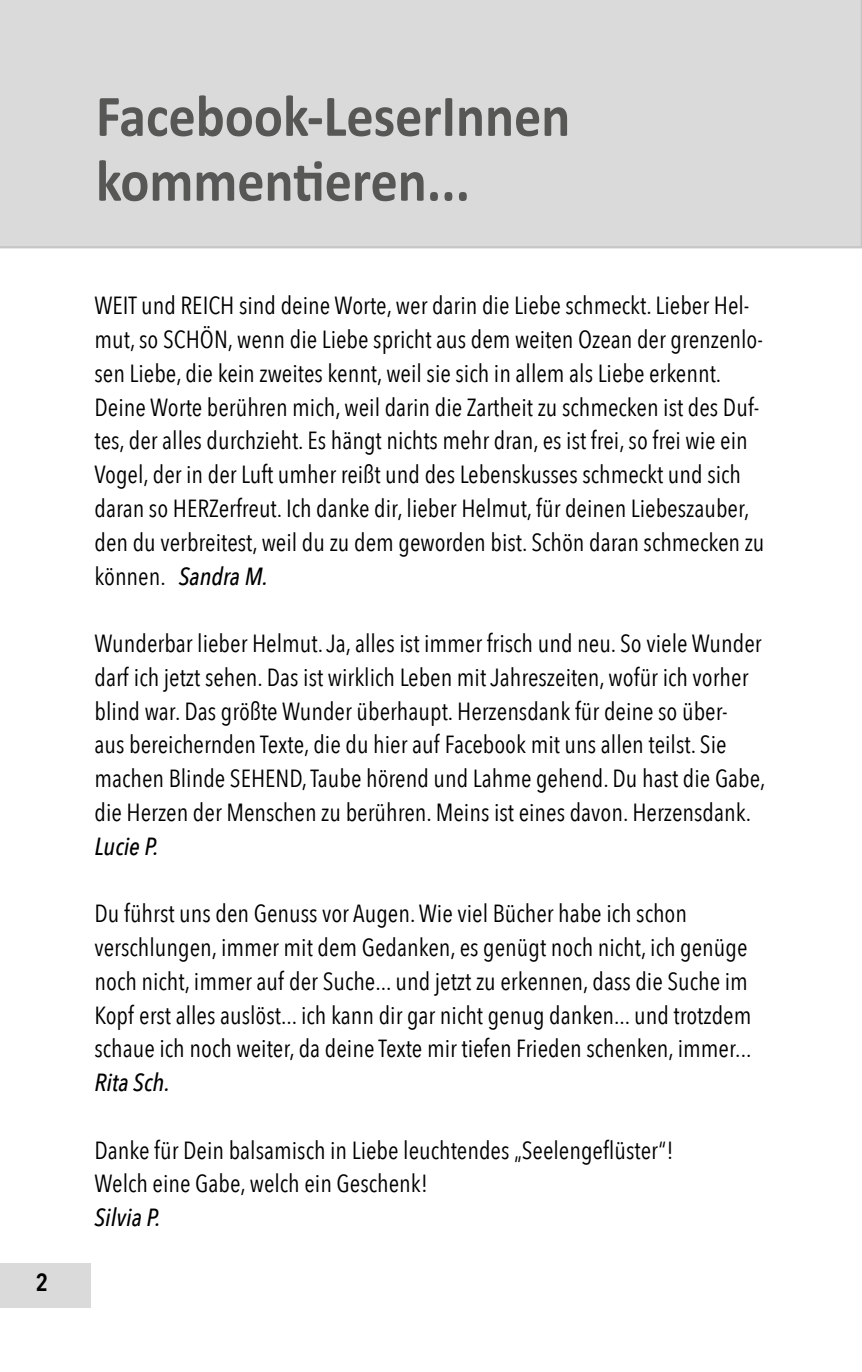
<style>
.page{position:relative;width:862px;height:1372px;background:#fff}
.page>*{position:absolute;margin:0;border:0;box-sizing:border-box;transform-origin:0 0}
.t1{font:700 59.4px/64.8px "Calibri";color:#575756;scale:.91 1}
.t2{font:24.75px/33.8px "Avenir Next Condensed";color:#000}
.t3{font:italic 500 24.75px "Avenir Next Condensed";color:#000}
.t4{font:600 24.75px "Avenir Next Condensed";color:#000}
.s1{font-weight:500;font-style:italic}
</style>
<div class="page">
<div style="left:0;top:1263px;width:91px;height:44px;background:#dadada"></div>
<div style="left:0;top:0;width:861px;height:248px;background:#dadada"></div>
<p class="t4" style="left:36px;top:1261px;width:14px">2</p>
<h1 class="t1" style="left:96px;top:84px;width:522px">Facebook-LeserInnen kommentieren...</h1>
<p class="t2" style="left:94px;top:287px;width:671px">WEIT und REICH sind deine Worte, wer darin die Liebe schmeckt. Lieber Hel&shy;mut, so SCHÖN, wenn die Liebe spricht aus dem weiten Ozean der grenzenlo&shy;sen Liebe, die kein zweites kennt, weil sie sich in allem als Liebe erkennt.<br>Deine Worte berühren mich, weil darin die Zartheit zu schmecken ist des Duf&shy;tes, der alles durchzieht. Es hängt nichts mehr dran, es ist frei, so frei wie ein Vogel, der in der Luft umher reißt und des Lebenskusses schmeckt und sich daran so HERZerfreut. Ich danke dir, lieber Helmut, für deinen Liebeszauber, den du verbreitest, weil du zu dem geworden bist. Schön daran schmecken zu können. <span class="s1">Sandra M.</span></p>
<p class="t2" style="left:94px;top:625px;width:672px">Wunderbar lieber Helmut. Ja, alles ist immer frisch und neu. So viele Wunder darf ich jetzt sehen. Das ist wirklich Leben mit Jahreszeiten, wofür ich vorher blind war. Das größte Wunder überhaupt. Herzensdank für deine so über-<br>aus bereichernden Texte, die du hier auf Facebook mit uns allen teilst. Sie machen Blinde SEHEND, Taube hörend und Lahme gehend. Du hast die Gabe, die Herzen der Menschen zu berühren. Meins ist eines davon. Herzensdank.</p>
<p class="t3" style="left:94px;top:831px;width:66px">Lucie P.</p>
<p class="t2" style="left:94px;top:895px;width:658px">Du führst uns den Genuss vor Augen. Wie viel Bücher habe ich schon verschlungen, immer mit dem Gedanken, es genügt noch nicht, ich genüge noch nicht, immer auf der Suche... und jetzt zu erkennen, dass die Suche im Kopf erst alles auslöst... ich kann dir gar nicht genug danken... und trotzdem schaue ich noch weiter, da deine Texte mir tiefen Frieden schenken, immer...</p>
<p class="t3" style="left:94px;top:1067px;width:77px">Rita Sch.</p>
<p class="t2" style="left:94px;top:1131px;width:580px">Danke für Dein balsamisch in Liebe leuchtendes „Seelengeflüster“!<br>Welch eine Gabe, welch ein Geschenk!</p>
<p class="t3" style="left:94px;top:1202px;width:68px">Silvia P.</p>
</div>
